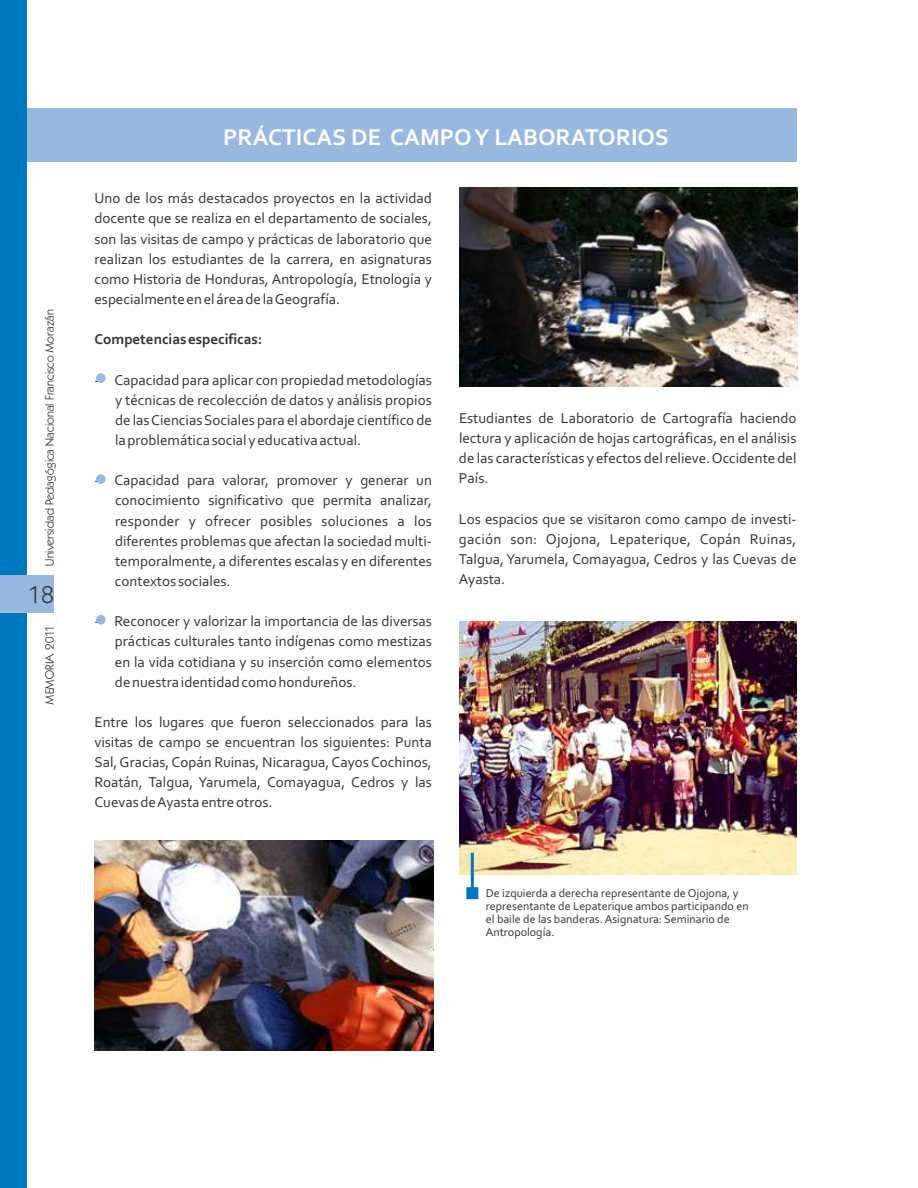
<style>
.page{position:relative;width:918px;height:1188px;background:#fff}
.page>*{position:absolute;margin:0;border:0;box-sizing:border-box;transform-origin:0 0}
.t1{font:700 24px "Corbel";color:#fff}
.t2{font:24px "K792 Geometrical";color:#383336}
.t3{font:15px/20.1px "Corbel";color:#383336;text-align:justify}
.t4{font:700 15px "Corbel";color:#383336}
.t5{font:12px/13.2px "Corbel";color:#383336}
.t6{font:12px "K792 Geometrical";color:#383336}
</style>
<div class="page">
<div style="left:0;top:108px;width:797px;height:54px;background:#99b8e0"></div>
<div style="left:0;top:0;width:27px;height:1188px;background:#0078bd"></div>
<div style="left:0;top:575px;width:54px;height:38px;background:#99b8e0"></div>
<div style="left:96px;top:373px;width:10px;height:10px;background:#99b8e0;border-radius:50%"></div>
<div style="left:96px;top:474px;width:10px;height:10px;background:#99b8e0;border-radius:50%"></div>
<div style="left:96px;top:615px;width:10px;height:10px;background:#99b8e0;border-radius:50%"></div>
<img style="left:95px;top:840px;width:338px;height:211px">
<img style="left:459px;top:188px;width:339px;height:198px">
<img style="left:459px;top:621px;width:338px;height:254px">
<svg style="left:466px;top:853px;width:12px;height:46px"></svg>
<p class="t6" style="left:43px;top:566px;width:258px;rotate:-90deg">Universidad Pedagógica Nacional Francisco Morazán</p>
<h1 class="t2" style="left:28px;top:581px;width:28px">18</h1>
<p class="t6" style="left:43px;top:704px;width:80px;rotate:-90deg">MEMORIA 2011</p>
<h1 class="t1" style="left:223px;top:127px;width:447px">PRÁCTICAS DE CAMPO Y LABORATORIOS</h1>
<p class="t3" style="left:94px;top:190px;width:339px">Uno de los más destacados proyectos en la actividad docente que se realiza en el departamento de sociales, son las visitas de campo y prácticas de laboratorio que realizan los estudiantes de la carrera, en asignaturas como Historia de Honduras, Antropología, Etnología y especialmente en el área de la Geografía.</p>
<p class="t4" style="left:94px;top:333px;width:169px">Competencias especificas:</p>
<p class="t3" style="left:115px;top:371px;width:318px;text-indent:-21px">- Capacidad para aplicar con propiedad metodologías y técnicas de recolección de datos y análisis propios de las Ciencias Sociales para el abordaje científico de la problemática social y educativa actual.</p>
<p class="t3" style="left:115px;top:472px;width:318px;text-indent:-21px">- Capacidad para valorar, promover y generar un conocimiento significativo que permita analizar, responder y ofrecer posibles soluciones a los diferentes problemas que afectan la sociedad multi&shy;temporalmente, a diferentes escalas y en diferentes contextos sociales.</p>
<p class="t3" style="left:115px;top:613px;width:318px;text-indent:-21px">- Reconocer y valorizar la importancia de las diversas prácticas culturales tanto indígenas como mestizas en la vida cotidiana y su inserción como elementos de nuestra identidad como hondureños.</p>
<p class="t3" style="left:94px;top:713px;width:339px">Entre los lugares que fueron seleccionados para las visitas de campo se encuentran los siguientes: Punta Sal, Gracias, Copán Ruinas, Nicaragua, Cayos Cochinos, Roatán, Talgua, Yarumela, Comayagua, Cedros y las Cuevas de Ayasta entre otros.</p>
<p class="t3" style="left:459px;top:409px;width:339px">Estudiantes de Laboratorio de Cartografía haciendo lectura y aplicación de hojas cartográficas, en el análisis de las características y efectos del relieve. Occidente del País.</p>
<p class="t3" style="left:459px;top:510px;width:339px">Los espacios que se visitaron como campo de investi&shy;gación son: Ojojona, Lepaterique, Copán Ruinas, Talgua, Yarumela, Comayagua, Cedros y las Cuevas de Ayasta.</p>
<p class="t5" style="left:486px;top:887px;width:264px">De izquierda a derecha representante de Ojojona, y representante de Lepaterique ambos participando en el baile de las banderas. Asignatura: Seminario de Antropología.</p>
</div>
